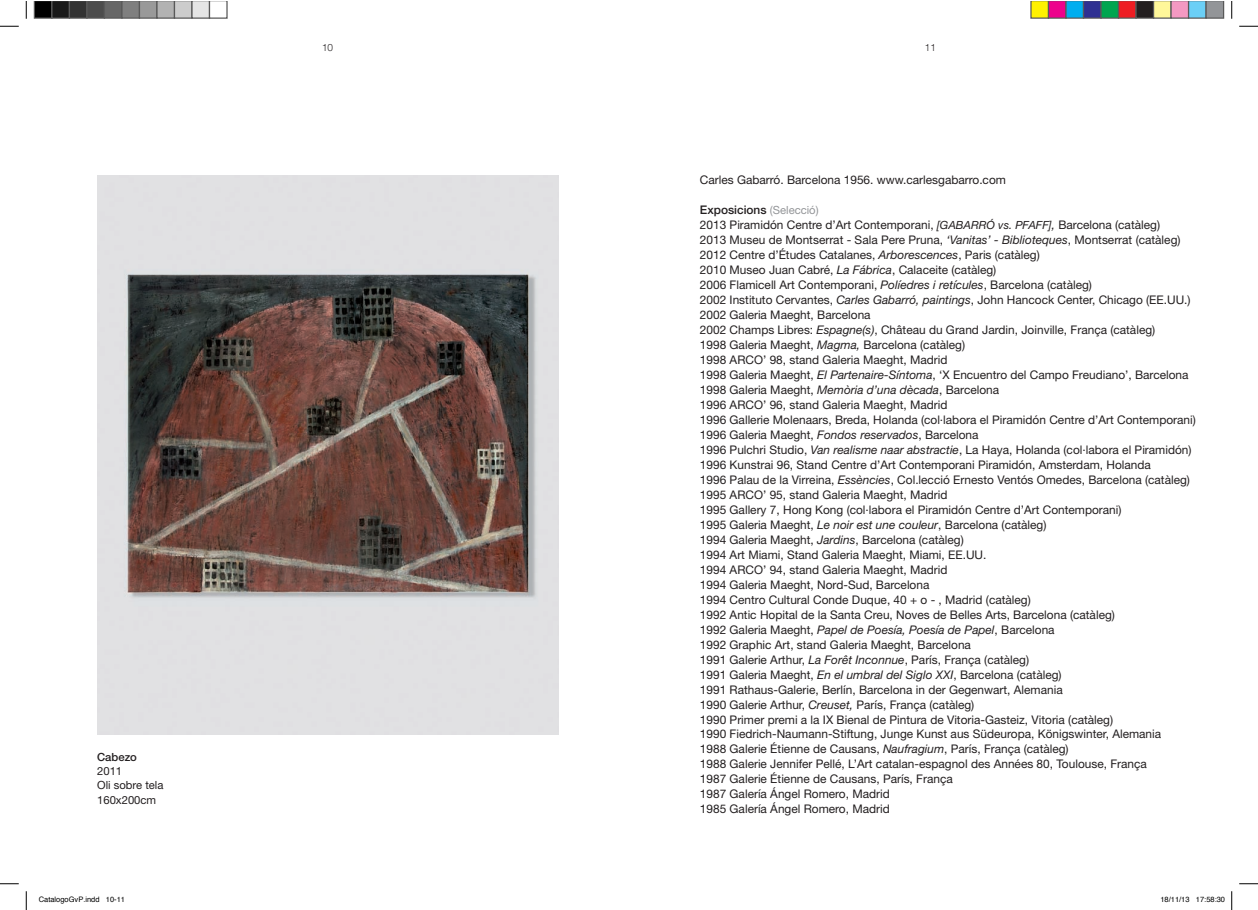
<style>
.page{position:relative;width:1258px;height:910px;background:#fff}
.page>*{position:absolute;margin:0;border:0;box-sizing:border-box;transform-origin:0 0}
.t1{font:11.88px/15px "Helvetica Neue LT Std";color:#231f20}
.t2{font:11.25px/14.4px "Helvetica Neue LT Std";color:#231f20}
.t3{font:500 11.25px "Helvetica Neue LT Std";color:#231f20}
.t4{font:300 10px "Helvetica Neue LT Std";color:#231f20}
.t5{font:7.5px "Helvetica";color:#000}
.s1{font-weight:500}
.s2{font-size:11.25px;color:#939598}
.s3{font-style:italic;font-size:11.25px}
.s4{font-style:italic}
</style>
<div class="page">
<img style="left:97px;top:175px;width:461px;height:560px">
<svg style="left:0;top:25px;width:19px;height:2px"></svg>
<svg style="left:1239px;top:25px;width:17px;height:2px"></svg>
<svg style="left:0;top:883px;width:19px;height:2px"></svg>
<svg style="left:1239px;top:883px;width:17px;height:2px"></svg>
<svg style="left:25px;top:1px;width:2px;height:18px"></svg>
<svg style="left:25px;top:891px;width:2px;height:19px"></svg>
<svg style="left:1231px;top:1px;width:1px;height:18px"></svg>
<svg style="left:34px;top:1px;width:194px;height:18px;background:#7a7a7a"></svg>
<svg style="left:1030px;top:1px;width:193px;height:18px;background:#877e7c"></svg>
<svg style="left:1231px;top:891px;width:1px;height:19px"></svg>
<p class="t3" style="left:97px;top:750px;width:41px">Cabezo</p>
<p class="t2" style="left:97px;top:764px;width:68px">2011<br>Oli sobre tela<br>160x200cm</p>
<p class="t4" style="left:322px;top:41px;width:13px">10</p>
<p class="t4" style="left:924px;top:41px;width:13px">11</p>
<p class="t1" style="left:699px;top:172px;width:307px">Carles Gabarró. Barcelona 1956. www.carlesgabarro.com</p>
<p class="t1" style="left:699px;top:202px;width:497px"><span class="s1">Exposicions</span> <span class="s2">(Selecció)<br></span>2013 Piramidón Centre d’Art Contemporani, <span class="s3">[GABARRÓ vs. PFAFF]</span><span class="s4">,</span> Barcelona (catàleg)<br>2013 Museu de Montserrat - Sala Pere Pruna, <span class="s4">‘Vanitas’ - Biblioteques</span>, Montserrat (catàleg)<br>2012 Centre d’Études Catalanes, <span class="s4">Arborescences</span>, Paris (catàleg)<br>2010 Museo Juan Cabré, <span class="s4">La Fábrica</span>, Calaceite (catàleg)<br>2006 Flamicell Art Contemporani, <span class="s4">Políedres i retícules</span>, Barcelona (catàleg)<br>2002 Instituto Cervantes, <span class="s4">Carles Gabarró, paintings</span>, John Hancock Center, Chicago (EE.UU.)<br>2002 Galeria Maeght, Barcelona<br>2002 Champs Libres: <span class="s4">Espagne(s)</span>, Château du Grand Jardin, Joinville, França (catàleg)<br>1998 Galeria Maeght, <span class="s4">Magma,</span> Barcelona (catàleg)<br>1998 ARCO’ 98, stand Galeria Maeght, Madrid<br>1998 Galeria Maeght, <span class="s4">El Partenaire-Síntoma</span>, ‘X Encuentro del Campo Freudiano’, Barcelona 1998 Galeria Maeght, <span class="s4">Memòria d’una dècada</span>, Barcelona<br>1996 ARCO’ 96, stand Galeria Maeght, Madrid<br>1996 Gallerie Molenaars, Breda, Holanda (col·labora el Piramidón Centre d’Art Contemporani)<br>1996 Galeria Maeght, <span class="s4">Fondos reservados</span>, Barcelona<br>1996 Pulchri Studio, <span class="s4">Van realisme naar abstractie</span>, La Haya, Holanda (col·labora el Piramidón)<br>1996 Kunstrai 96, Stand Centre d’Art Contemporani Piramidón, Amsterdam, Holanda<br>1996 Palau de la Virreina, <span class="s4">Essències</span>, Col.lecció Ernesto Ventós Omedes, Barcelona (catàleg)<br>1995 ARCO’ 95, stand Galeria Maeght, Madrid<br>1995 Gallery 7, Hong Kong (col·labora el Piramidón Centre d’Art Contemporani)<br>1995 Galeria Maeght, <span class="s4">Le noir est une couleur</span>, Barcelona (catàleg)<br>1994 Galeria Maeght, <span class="s4">Jardins</span>, Barcelona (catàleg)<br>1994 Art Miami, Stand Galeria Maeght, Miami, EE.UU.<br>1994 ARCO’ 94, stand Galeria Maeght, Madrid<br>1994 Galeria Maeght, Nord-Sud, Barcelona<br>1994 Centro Cultural Conde Duque, 40 + o - , Madrid (catàleg)<br>1992 Antic Hopital de la Santa Creu, Noves de Belles Arts, Barcelona (catàleg)<br>1992 Galeria Maeght, <span class="s4">Papel de Poesía, Poesía de Papel</span>, Barcelona<br>1992 Graphic Art, stand Galeria Maeght, Barcelona<br>1991 Galerie Arthur, <span class="s4">La Forêt Inconnue</span>, París, França (catàleg)<br>1991 Galeria Maeght, <span class="s4">En el umbral del Siglo XXI</span>, Barcelona (catàleg)<br>1991 Rathaus-Galerie, Berlín, Barcelona in der Gegenwart, Alemania<br>1990 Galerie Arthur, <span class="s4">Creuset,</span> París, França (catàleg)<br>1990 Primer premi a la IX Bienal de Pintura de Vitoria-Gasteiz, Vitoria (catàleg)<br>1990 Fiedrich-Naumann-Stiftung, Junge Kunst aus Südeuropa, Königswinter, Alemania<br>1988 Galerie Étienne de Causans, <span class="s4">Naufragium</span>, París, França (catàleg)<br>1988 Galerie Jennifer Pellé, L’Art catalan-espagnol des Années 80, Toulouse, França<br>1987 Galerie Étienne de Causans, París, França<br>1987 Galería Ángel Romero, Madrid<br>1985 Galería Ángel Romero, Madrid</p>
<p class="t5" style="left:39px;top:897px;width:88px">CatalogoGvP.indd 10-11</p>
<p class="t5" style="left:1160px;top:897px;width:66px">18/11/13 17:58:30</p>
</div>
